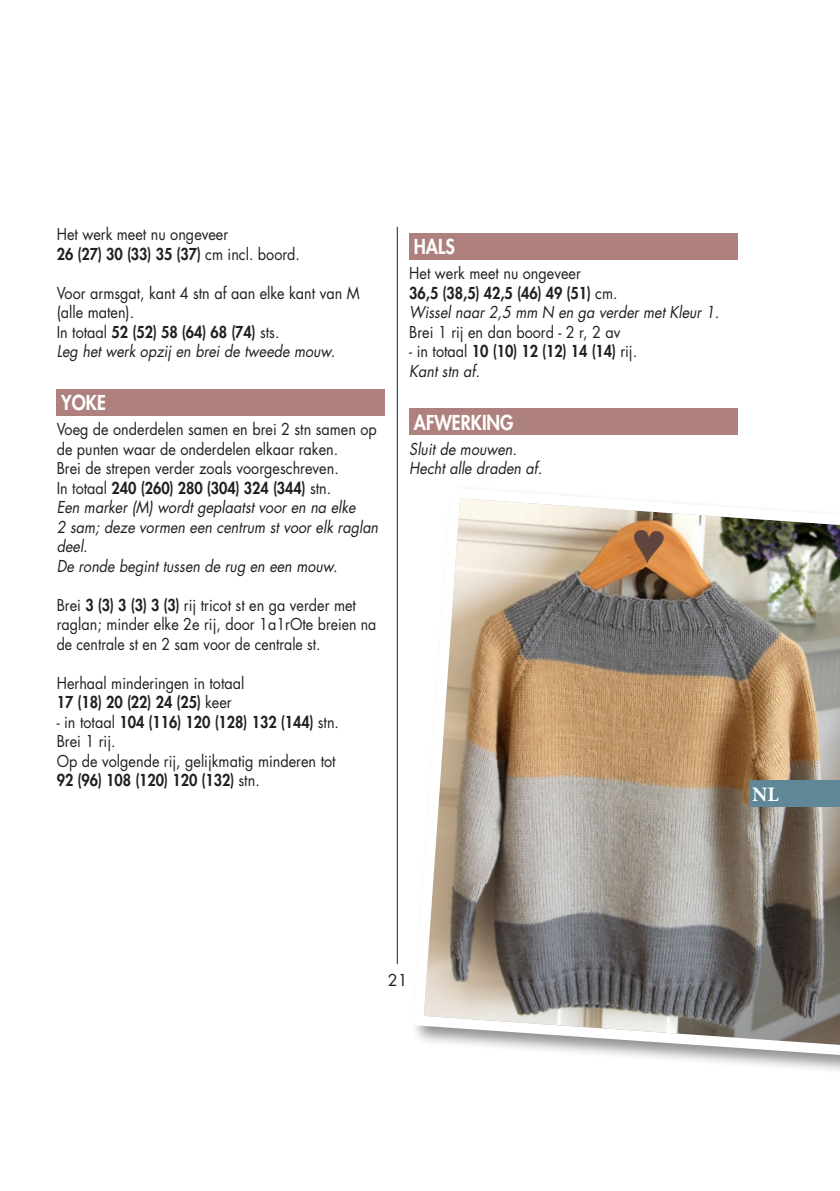
<style>
.page{position:relative;width:840px;height:1191px;background:#fff}
.page>*{position:absolute;margin:0;border:0;box-sizing:border-box;transform-origin:0 0}
.t1{font:700 20.6px "Minion Pro";color:#fff}
.t2{font:800 20px "Futura Std";color:#fff;scale:.9 1}
.t3{font:16px/19.6px "Futura Std";color:#231f20;scale:.9 1}
.t4{font:italic 16px/19.6px "Futura Std";color:#231f20;scale:.9 1}
.t5{font:800 16px/19.6px "Futura Std";color:#231f20;scale:.9 1}
.t6{font:16px "Futura Std";color:#231f20}
.s1{font-weight:800}
.s2{font-style:italic}
.s3{font-style:normal}
.s4{font-weight:800;font-style:normal}
.s5{font-weight:400}
.s6{font-weight:400;font-style:italic}
</style>
<div class="page">
<hr style="left:397px;top:227px;width:1px;height:737px;background:#231f20">
<div style="left:410px;top:485px;width:429px;height:591px;background:#231f20;opacity:.5"></div>
<img style="left:410px;top:485px;width:429px;height:577px">
<div style="left:57px;top:389px;width:327px;height:26px;background:#ae817e"></div>
<div style="left:409px;top:233px;width:328px;height:26px;background:#ae817e"></div>
<div style="left:409px;top:408px;width:328px;height:27px;background:#ae817e"></div>
<div style="left:748px;top:780px;width:91px;height:27px;background:#5f8798"></div>
<svg style="left:632px;top:528px;width:31px;height:36px"></svg>
<p class="t3" style="left:57px;top:224px;width:272px">Het werk meet nu ongeveer<br><span class="s1">26 (27) 30 (33) 35 (37)</span> cm incl. boord.</p>
<p class="t3" style="left:57px;top:283px;width:338px">Voor armsgat, kant 4 stn af aan elke kant van M (alle maten).<br>In totaal <span class="s1">52 (52) 58 (64) 68 (74)</span> sts.<br><span class="s2">Leg het werk opzij en brei de tweede mouw.</span></p>
<p class="t2" style="left:61px;top:390px;width:51px">YOKE</p>
<p class="t3" style="left:57px;top:419px;width:358px">Voeg de onderdelen samen en brei 2 stn samen op de punten waar de onderdelen elkaar raken.<br>Brei de strepen verder zoals voorgeschreven.<br>In totaal <span class="s1">240 (260) 280 (304) 324 (344)</span> stn.<br><span class="s2">Een marker (M) wordt geplaatst voor en na elke<br>2 sam; deze vormen een centrum st voor elk raglan deel.<br>De ronde begint tussen de rug en een mouw.</span></p>
<p class="t3" style="left:57px;top:595px;width:356px">Brei <span class="s1">3 (3) 3 (3) 3 (3)</span> rij tricot st en ga verder met raglan; minder elke 2e rij, door 1a1rOte breien na de centrale st en 2 sam voor de centrale st.</p>
<p class="t3" style="left:57px;top:673px;width:210px">Herhaal minderingen in totaal<br><span class="s1">17 (18) 20 (22) 24 (25)</span> keer</p>
<p class="t3" style="left:57px;top:712px;width:315px">- in totaal <span class="s1">104 (116) 120 (128) 132 (144)</span> stn.<br>Brei 1 rij.<br>Op de volgende rij, gelijkmatig minderen tot<br><span class="s1">92 (96) 108 (120) 120 (132)</span> stn.</p>
<p class="t2" style="left:413px;top:234px;width:47px">HALS</p>
<p class="t4" style="left:409px;top:263px;width:345px"><span class="s3">Het werk meet nu ongeveer<br></span><span class="s4">36,5 (38,5) 42,5 (46) 49 (51)</span> <span class="s3">cm.<br></span>Wissel naar 2,5 mm N en ga verder met Kleur 1.</p>
<p class="t3" style="left:409px;top:322px;width:236px">Brei 1 rij en dan boord - 2 r, 2 av</p>
<p class="t5" style="left:409px;top:341px;width:254px"><span class="s5">- in totaal</span> 10 (10) 12 (12) 14 (14) <span class="s5">rij.<br></span><span class="s6">Kant stn af.</span></p>
<p class="t2" style="left:413px;top:409px;width:112px">AFWERKING</p>
<p class="t4" style="left:409px;top:439px;width:149px">Sluit de mouwen.<br>Hecht alle draden af.</p>
<p class="t1" style="left:751px;top:780px;width:28px">NL</p>
<p class="t6" style="left:387px;top:969px;width:21px">21</p>
</div>
